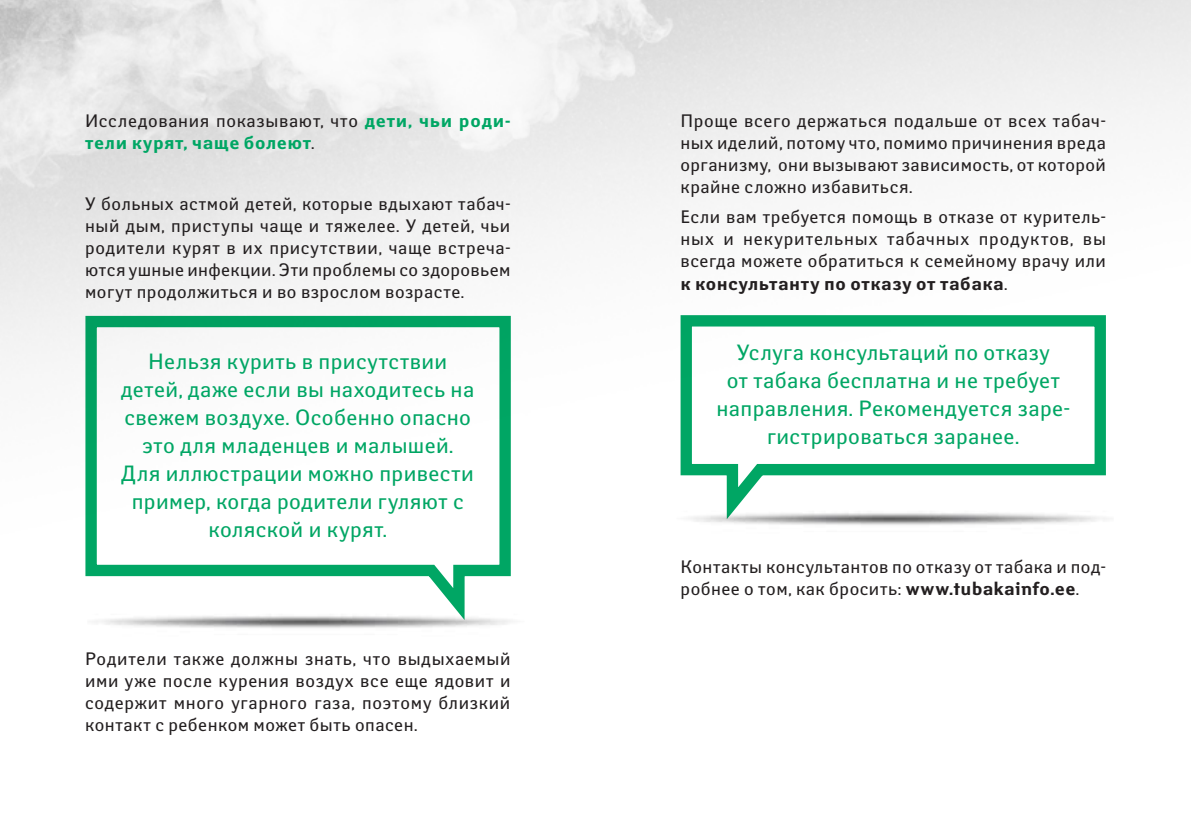
<style>
.page{position:relative;width:1191px;height:840px;background:#fff}
.page>*{position:absolute;margin:0;border:0;box-sizing:border-box;transform-origin:0 0}
.t1{font:22px/28px "Yanus";letter-spacing:.02em;color:#00a664;text-align:center}
.t2{font:18px/22px "Yanus";letter-spacing:.03em;color:#231f20;text-align:justify}
.t3{font:700 18px/22px "Yanus";letter-spacing:.035em;color:#00a664}
.s1{font-weight:400;color:#231f20}
.s2{font-weight:700}
</style>
<div class="page">
<svg style="left:83px;top:314px;width:430px;height:287px"></svg>
<svg style="left:680px;top:315px;width:426px;height:184px"></svg>
<img style="left:87px;top:601px;width:437px;height:34px">
<img style="left:677px;top:499px;width:437px;height:33px">
<p class="t3" style="left:85px;top:110px;width:427px"><span class="s1">Исследования показывают, что</span> дети, чьи роди&shy;тели курят, чаще болеют<span class="s1">.</span></p>
<p class="t2" style="left:85px;top:192px;width:427px">У больных астмой детей, которые вдыхают табач&shy;ный дым, приступы чаще и тяжелее. У детей, чьи родители курят в их присутствии, чаще встреча&shy;ются ушные инфекции. Эти проблемы со здоровьем могут продолжиться и во взрослом возрасте.</p>
<p class="t1" style="left:121px;top:346px;width:354px">Нельзя курить в присутствии детей, даже если вы находитесь на свежем воздухе. Особенно опасно это для младенцев и малышей.<br>Для иллюстрации можно привести пример, когда родители гуляют с коляской и курят.</p>
<p class="t2" style="left:85px;top:647px;width:427px">Родители также должны знать, что выдыхаемый ими уже после курения воздух все еще ядовит и содержит много угарного газа, поэтому близкий контакт с ребенком может быть опасен.</p>
<p class="t2" style="left:680px;top:109px;width:427px">Проще всего держаться подальше от всех табач&shy;ных иделий, потому что, помимо причинения вреда организму, они вызывают зависимость, от которой крайне сложно избавиться.</p>
<p class="t2" style="left:680px;top:206px;width:427px">Если вам требуется помощь в отказе от куритель&shy;ных и некурительных табачных продуктов, вы всегда можете обратиться к семейному врачу или <span class="s2">к консультанту по отказу от табака</span>.</p>
<p class="t1" style="left:716px;top:338px;width:355px">Услуга консультаций по отказу<br>от табака бесплатна и не требует направления. Рекомендуется заре&shy;гистрироваться заранее.</p>
<p class="t2" style="left:680px;top:555px;width:427px">Контакты консультантов по отказу от табака и под&shy;робнее о том, как бросить: <span class="s2">www.tubakainfo.ee</span>.</p>
</div>
